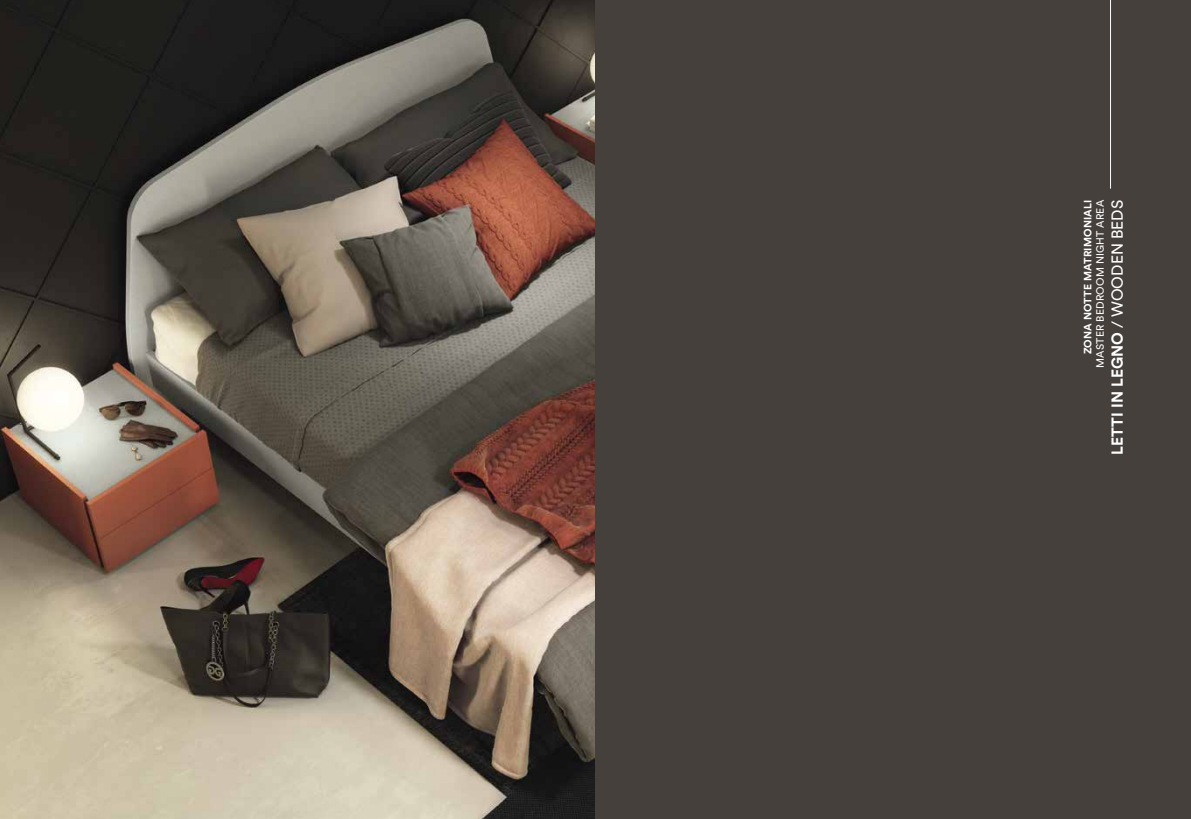
<style>
.page{position:relative;width:1191px;height:819px;background:#fff}
.page>*{position:absolute;margin:0;border:0;box-sizing:border-box;transform-origin:0 0}
.t1{font:700 15.75px "Circular Std";letter-spacing:.005em;color:#fff}
.t2{font:10.5px "Circular Std";letter-spacing:.015em;color:#fff}
.t3{font:700 10.5px "Circular Std";letter-spacing:.015em;color:#fff}
.s1{font-weight:400}
</style>
<div class="page">
<img style="left:0;top:0;width:595px;height:819px">
<div style="left:595px;top:0;width:596px;height:819px;background:#45403c"></div>
<hr style="left:1110px;top:0;width:1px;height:189px;background:#fff">
<p class="t3" style="left:1081px;top:354px;width:156px;rotate:-90deg">ZONA NOTTE MATRIMONIALI</p>
<p class="t2" style="left:1093px;top:367px;width:169px;rotate:-90deg">MASTER BEDROOM NIGHT AREA</p>
<p class="t1" style="left:1107px;top:455px;width:256px;rotate:-90deg">LETTI IN LEGNO <span class="s1">/ WOODEN BEDS</span></p>
</div>
